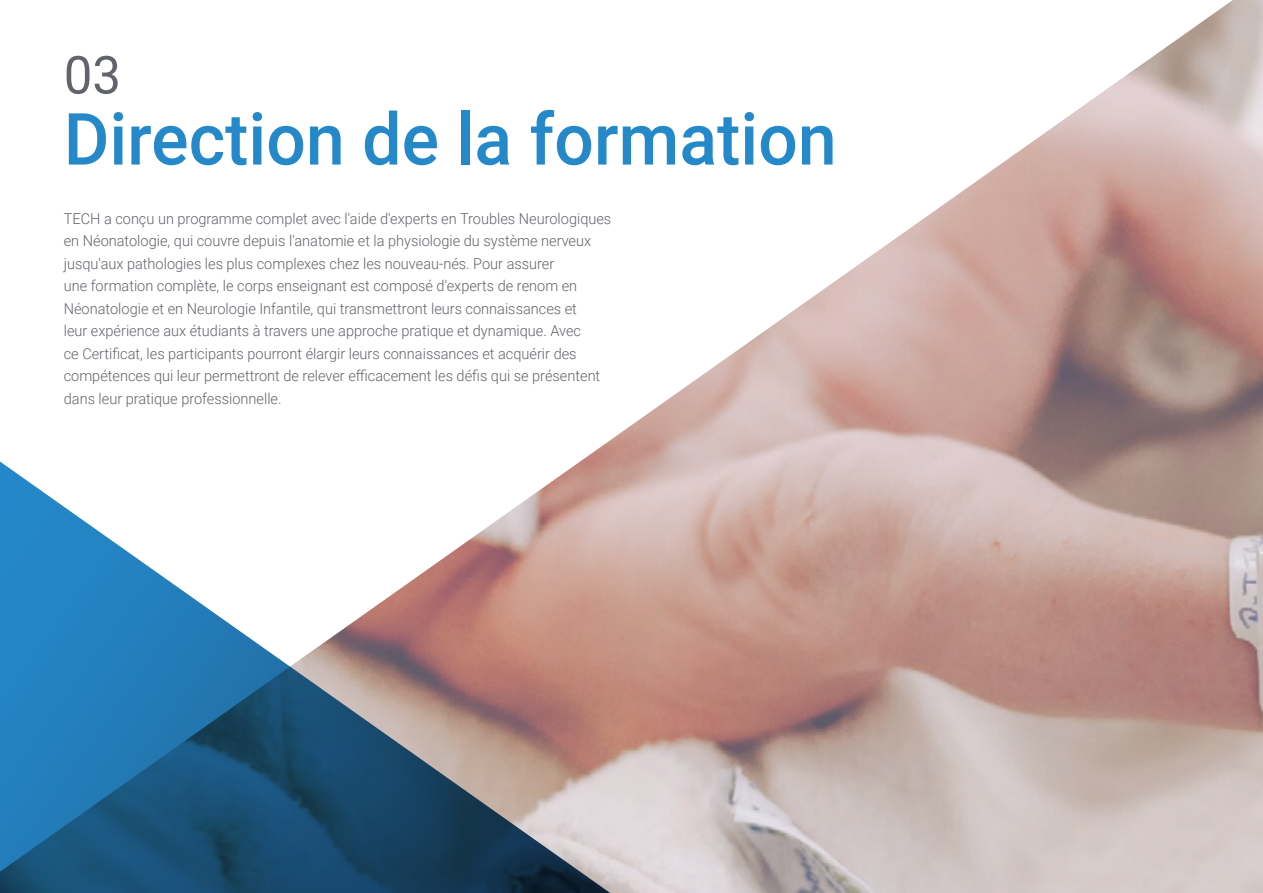
<style>
.page{position:relative;width:1263px;height:893px;background:#fff}
.page>*{position:absolute;margin:0;border:0;box-sizing:border-box;transform-origin:0 0}
.t1{font:500 72px "Roboto";color:#2488c9}
.t2{font:52.5px "Roboto";color:#61646a}
.t3{font:300 15px/22.5px "Roboto";color:#61646a}
</style>
<div class="page">
<img style="left:602px;top:0;width:661px;height:893px">
<svg style="left:0;top:446px;width:640px;height:447px"></svg>
<h2 class="t2" style="left:64px;top:38px;width:59px">03</h2>
<h1 class="t1" style="left:64px;top:89px;width:774px">Direction de la formation</h1>
<p class="t3" style="left:64px;top:207px;width:549px">TECH a conçu un programme complet avec l'aide d'experts en Troubles Neurologiques en Néonatologie, qui couvre depuis l'anatomie et la physiologie du système nerveux jusqu'aux pathologies les plus complexes chez les nouveau-nés. Pour assurer<br>une formation complète, le corps enseignant est composé d'experts de renom en Néonatologie et en Neurologie Infantile, qui transmettront leurs connaissances et<br>leur expérience aux étudiants à travers une approche pratique et dynamique. Avec<br>ce Certificat, les participants pourront élargir leurs connaissances et acquérir des compétences qui leur permettront de relever efficacement les défis qui se présentent dans leur pratique professionnelle.</p>
</div>
